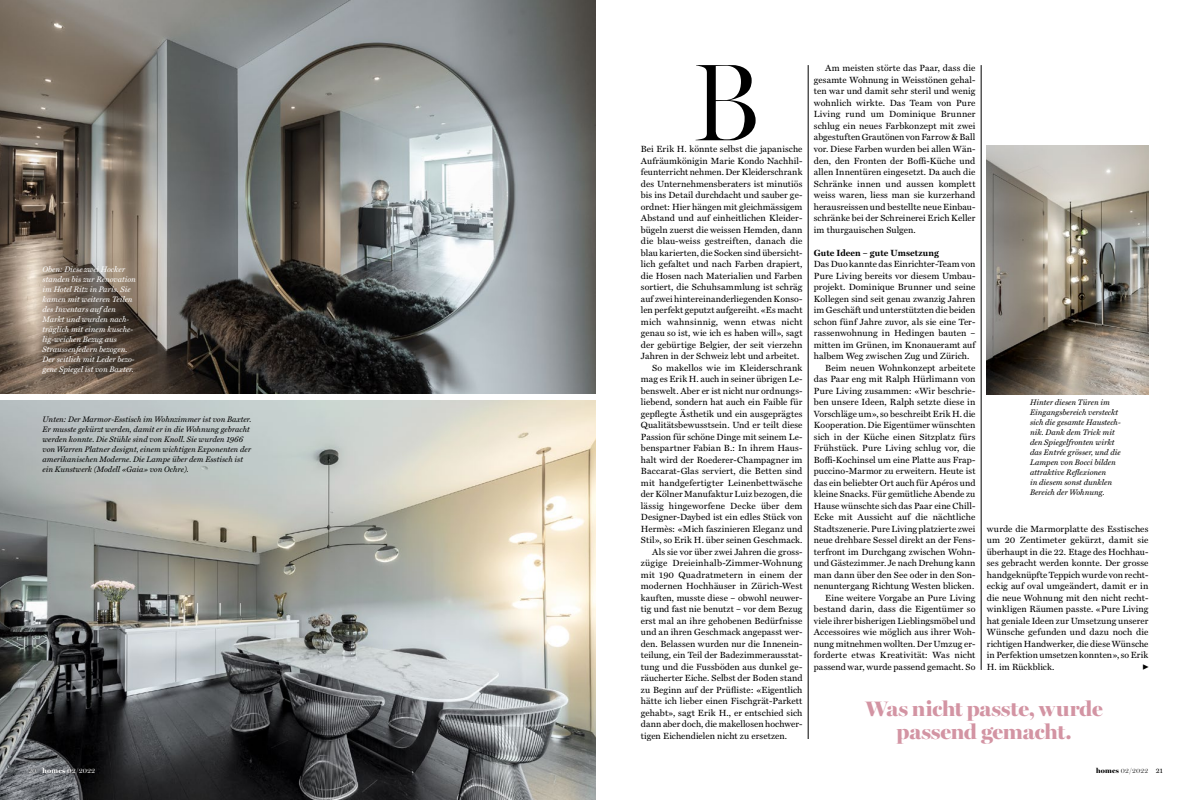
<style>
.page{position:relative;width:1191px;height:800px;background:#fff}
.page>*{position:absolute;margin:0;border:0;box-sizing:border-box;transform-origin:0 0}
.t1{font:300 110px "Miller Banner";color:#000}
._500_Quote_BannerBla{font:900 21px/23px "Miller Banner";letter-spacing:-.01em;color:#d394a3;text-align:center}
._400_LT_mit_x08{font:9px/11.5px "Miller Text";letter-spacing:.01em;color:#000;text-align:justify}
._400_LT_ohne_x08{font:9px/11.5px "Miller Text";letter-spacing:.005em;color:#000;text-align:justify}
._300_ZWT_x09{font:700 9px "Miller Text";letter-spacing:.01em;color:#000}
._800_Legende_Banner{font:italic 8px/10px "Miller Text";color:#000}
._800_Legende_Banner-2{font:italic 8px/10px "Miller Text";color:#fff}
.t2{font:7px "Miller Banner";letter-spacing:.02em;color:#fff}
.t3{font:300 7px "Miller Banner";letter-spacing:.02em;color:#000}
.t4{font:7px "Miller Text";color:#000}
.t5{font:5px "Carta Std";color:#000}
.s1{font-family:"Miller Text";color:#000}
.s2{font-weight:900}
</style>
<div class="page">
<img style="left:0;top:400px;width:595px;height:399px">
<img style="left:0;top:0;width:595px;height:393px">
<img style="left:986px;top:145px;width:162px;height:249px">
<hr style="left:808px;top:65px;width:1px;height:673px;background:#000">
<hr style="left:981px;top:65px;width:1px;height:604px;background:#000">
<p class="_800_Legende_Banner-2" style="left:43px;top:264px;width:95px">Oben: Diese zwei Hocker standen bis zur Renovation im Hotel Ritz in Paris. Sie kamen mit weiteren Teilen des Inventars auf den<br>Markt und wurden nach&shy;träglich mit einem kusche&shy;lig-weichen Bezug aus<br>Straussenfedern bezogen.<br>Der seitlich mit Leder bezo&shy;gene Spiegel ist von Baxter.</p>
<p class="_800_Legende_Banner" style="left:43px;top:414px;width:210px">Unten: Der Marmor--Esstisch im Wohnzimmer ist von Baxter.<br>Er musste gekürzt werden, damit er in die Wohnung gebracht werden konnte. Die Stühle sind von Knoll. Sie wurden 1966 von Warren Platner designt, einem wichtigen Exponenten der amerikanischen Moderne. Die Lampe über dem Esstisch ist ein Kunstwerk (Modell «Gaia» von Ochre).</p>
<p class="t1" style="left:690px;top:37px;width:72px">B</p>
<p class="_400_LT_mit_x08" style="left:814px;top:63px;width:163px;text-indent:11px">Am meisten störte das Paar, dass die gesamte Wohnung in Weisstönen gehal&shy;ten war und damit sehr steril und wenig wohnlich wirkte. Das Team von Pure Living rund um Dominique Brunner schlug ein neues Farbkonzept mit zwei abgestuften Grautönen von Farrow &amp; Ball vor. Diese Farben wurden bei allen Wän&shy;den, den Fronten der Boffi-Küche und allen Innentüren eingesetzt. Da auch die Schränke innen und aussen komplett weiss waren, liess man sie kurzerhand herausreissen und bestellte neue Einbau&shy;schränke bei der Schreinerei Erich Keller im thurgauischen Sulgen.</p>
<p class="_300_ZWT_x09" style="left:814px;top:247px;width:127px">Gute Ideen – gute Umsetzung</p>
<p class="_400_LT_ohne_x08" style="left:814px;top:258px;width:163px">Das Duo kannte das Einrichter-Team von Pure Living bereits vor diesem Umbau&shy;projekt. Dominique Brunner und seine Kollegen sind seit genau zwanzig Jahren im Geschäft und unterstützten die beiden schon fünf Jahre zuvor, als sie eine Ter&shy;rassenwohnung in Hedingen bauten – mitten im Grünen, im Knonaueramt auf halbem Weg zwischen Zug und Zürich.</p>
<p class="_400_LT_mit_x08" style="left:814px;top:362px;width:163px;text-indent:11px">Beim neuen Wohnkonzept arbeitete das Paar eng mit Ralph Hürlimann von Pure Living zusammen: «Wir beschrie&shy;ben unsere Ideen, Ralph setzte diese in Vorschläge um», so beschreibt Erik H. die Kooperation. Die Eigentümer wünschten sich in der Küche einen Sitzplatz fürs Frühstück. Pure Living schlug vor, die Boffi-Kochinsel um eine Platte aus Frap&shy;puccino-Marmor zu erweitern. Heute ist das ein beliebter Ort auch für Apéros und kleine Snacks. Für gemütliche Abende zu Hause wünschte sich das Paar eine Chill-Ecke mit Aussicht auf die nächtliche Stadtszenerie. Pure Living platzierte zwei neue drehbare Sessel direkt an der Fens&shy;terfront im Durchgang zwischen Wohn&shy;und Gästezimmer. Je nach Drehung kann man dann über den See oder in den Son&shy;nenuntergang Richtung Westen blicken.</p>
<p class="_400_LT_mit_x08" style="left:814px;top:592px;width:163px;text-indent:11px">Eine weitere Vorgabe an Pure Living bestand darin, dass die Eigentümer so viele ihrer bisherigen Lieblingsmöbel und Accessoires wie möglich aus ihrer Woh&shy;nung mitnehmen wollten. Der Umzug er&shy;forderte etwas Kreativität: Was nicht passend war, wurde passend gemacht. So</p>
<p class="_400_LT_ohne_x08" style="left:641px;top:143px;width:163px">Bei Erik H. könnte selbst die japanische Aufräumkönigin Marie Kondo Nachhil&shy;feunterricht nehmen. Der Kleiderschrank des Unternehmensberaters ist minutiös bis ins Detail durchdacht und sauber ge&shy;ordnet: Hier hängen mit gleichmässigem Abstand und auf einheitlichen Kleider&shy;bügeln zuerst die weissen Hemden, dann die blau-weiss gestreiften, danach die blau karierten, die Socken sind übersicht&shy;lich gefaltet und nach Farben drapiert, die Hosen nach Materialien und Farben sortiert, die Schuhsammlung ist schräg auf zwei hintereinanderliegenden Konso&shy;len perfekt geputzt aufgereiht. «Es macht mich wahnsinnig, wenn etwas nicht genau so ist, wie ich es haben will», sagt der gebürtige Belgier, der seit vierzehn Jahren in der Schweiz lebt und arbeitet.</p>
<p class="_400_LT_mit_x08" style="left:641px;top:362px;width:163px;text-indent:11px">So makellos wie im Kleiderschrank mag es Erik H. auch in seiner übrigen Le&shy;benswelt. Aber er ist nicht nur ordnungs&shy;liebend, sondern hat auch ein Faible für gepflegte Ästhetik und ein ausgeprägtes Qualitätsbewusstsein. Und er teilt diese Passion für schöne Dinge mit seinem Le&shy;benspartner Fabian B.: In ihrem Haus&shy;halt wird der Roederer-Champagner im Baccarat-Glas serviert, die Betten sind mit handgefertigter Leinenbettwäsche der Kölner Manufaktur Luiz bezogen, die lässig hingeworfene Decke über dem Designer-Daybed ist ein edles Stück von Hermès: «Mich faszinieren Eleganz und Stil», so Erik H. über seinen Geschmack.</p>
<p class="_400_LT_mit_x08" style="left:641px;top:546px;width:163px;text-indent:11px">Als sie vor über zwei Jahren die gross&shy;zügige Dreieinhalb-Zimmer-Wohnung mit 190 Quadratmetern in einem der modernen Hochhäuser in Zürich-West kauften, musste diese – obwohl neuwer&shy;tig und fast nie benutzt – vor dem Bezug erst mal an ihre gehobenen Bedürfnisse und an ihren Geschmack angepasst wer&shy;den. Belassen wurden nur die Innenein&shy;teilung, ein Teil der Badezimmerausstat&shy;tung und die Fussböden aus dunkel ge&shy;räucherter Eiche. Selbst der Boden stand zu Beginn auf der Prüfliste: «Eigentlich hätte ich lieber einen Fischgrät-Parkett gehabt», sagt Erik H., er entschied sich dann aber doch, die makellosen hochwer&shy;tigen Eichendielen nicht zu ersetzen.</p>
<p class="_800_Legende_Banner" style="left:1030px;top:397px;width:92px">Hinter diesen Türen im<br>Eingangsbereich versteckt sich die gesamte Haustech&shy;nik. Dank dem Trick mit den Spiegelfronten wirkt das Entrée grösser, und die<br>Lampen von Bocci bilden attraktive Reflexionen<br>in diesem sonst dunklen<br>Bereich der Wohnung.</p>
<p class="_400_LT_mit_x08" style="left:986px;top:523px;width:163px">wurde die Marmorplatte des Esstisches um 20 Zentimeter gekürzt, damit sie überhaupt in die 22. Etage des Hochhau&shy;ses gebracht werden konnte. Der grosse handgeknüpfte Teppich wurde von recht&shy;eckig auf oval umgeändert, damit er in die neue Wohnung mit den nicht recht&shy;winkligen Räumen passte. «Pure Living hat geniale Ideen zur Umsetzung unserer Wünsche gefunden und dazu noch die richtigen Handwerker, die diese Wünsche in Perfektion umsetzen konnten», so Erik H. im Rückblick.</p>
<p class="t5" style="left:1143px;top:664px;width:5px">•</p>
<p class="_500_Quote_BannerBla" style="left:865px;top:696px;width:239px">Was nicht passte, wurde passend gemacht.</p>
<p class="t2" style="left:28px;top:766px;width:68px"><span class="s1">20</span> <span class="s2">homes</span> 02/2022</p>
<p class="t3" style="left:1096px;top:766px;width:54px"><span class="s2">homes</span> 02/2022</p>
<p class="t4" style="left:1155px;top:766px;width:8px">21</p>
</div>
